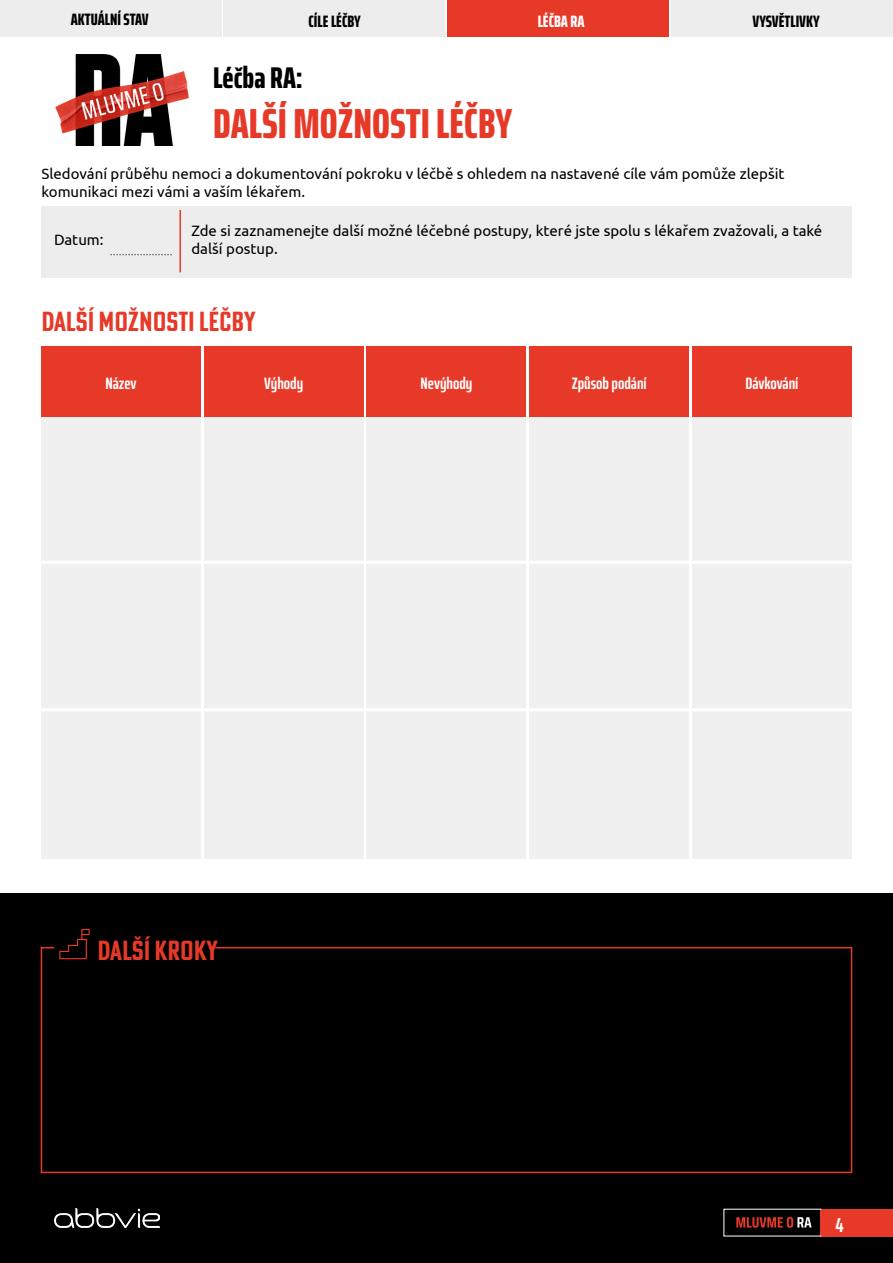
<style>
.page{position:relative;width:893px;height:1263px;background:#fff}
.page>*{position:absolute;margin:0;border:0;box-sizing:border-box;transform-origin:0 0}
.t1{font:800 extra-condensed 42px "Saira";color:#e73928}
.t2{font:800 extra-condensed 30px "Saira";color:#000}
.t3{font:700 27px "Poster Gothic Ex Cond ATF";color:#e73928}
.t4{font:700 extra-condensed 20.25px "Saira";color:#fff}
.t5{font:700 extra-condensed 16.5px "Saira";color:#fff}
.t6{font:800 extra-condensed 16.5px "Saira";color:#000}
.t7{font:800 extra-condensed 16.5px "Saira";color:#fff}
.t8{font:15px/18px "Ubuntu";color:#000}
</style>
<div class="page">
<div style="left:0;top:893px;width:893px;height:370px;background:#000"></div>
<div style="left:0;top:0;width:221px;height:37px;background:#eeedee"></div>
<div style="left:224px;top:0;width:221px;height:37px;background:#eeedee"></div>
<div style="left:672px;top:0;width:221px;height:37px;background:#eeedee"></div>
<div style="left:448px;top:0;width:221px;height:37px;background:#e73928"></div>
<div style="left:821px;top:1209px;width:72px;height:27px;background:#e73928"></div>
<img style="left:54px;top:1209px;width:105px;height:18px">
<img style="left:55px;top:54px;width:134px;height:91px">
<div style="left:41px;top:207px;width:810px;height:71px;background:#eeedee"></div>
<hr style="left:179px;top:210px;width:2px;height:62px;background:#e73928">
<div style="left:41px;top:415px;width:160px;height:443px;background:#f0f0f0"></div>
<div style="left:204px;top:415px;width:159px;height:443px;background:#f0f0f0"></div>
<div style="left:367px;top:415px;width:159px;height:443px;background:#f0f0f0"></div>
<div style="left:530px;top:415px;width:159px;height:443px;background:#f0f0f0"></div>
<div style="left:692px;top:415px;width:159px;height:443px;background:#f0f0f0"></div>
<div style="left:41px;top:346px;width:160px;height:70px;background:#e73928"></div>
<div style="left:204px;top:346px;width:159px;height:70px;background:#e73928"></div>
<div style="left:367px;top:346px;width:159px;height:70px;background:#e73928"></div>
<div style="left:530px;top:346px;width:159px;height:70px;background:#e73928"></div>
<div style="left:692px;top:346px;width:159px;height:70px;background:#e73928"></div>
<svg style="left:40px;top:946px;width:813px;height:228px"></svg>
<svg style="left:59px;top:929px;width:31px;height:30px"></svg>
<hr style="left:33px;top:561px;width:832px;height:3px;background:#fff">
<hr style="left:33px;top:708px;width:832px;height:3px;background:#fff">
<svg style="left:110px;top:254px;width:62px;height:1px"></svg>
<svg style="left:736px;top:1217px;width:75px;height:11px"></svg>
<p class="t6" style="left:71px;top:7px;width:79px">AKTUÁLNÍ STAV</p>
<p class="t6" style="left:309px;top:8px;width:54px">CÍLE LÉČBY</p>
<p class="t7" style="left:538px;top:8px;width:49px">LÉČBA RA</p>
<p class="t6" style="left:752px;top:8px;width:69px">VYSVĚTLIVKY</p>
<h2 class="t2" style="left:213px;top:54px;width:91px">Léčba RA:</h2>
<h1 class="t1" style="left:213px;top:91px;width:301px">DALŠÍ MOŽNOSTI LÉČBY</h1>
<p class="t8" style="left:41px;top:164px;width:745px">Sledování průběhu nemoci a dokumentování pokroku v léčbě s ohledem na nastavené cíle vám pomůže zlepšit komunikaci mezi vámi a vaším lékařem.</p>
<p class="t8" style="left:54px;top:230px;width:51px">Datum:</p>
<p class="t8" style="left:191px;top:221px;width:632px">Zde si zaznamenejte další možné léčebné postupy, které jste spolu s lékařem zvažovali, a také další postup.</p>
<h3 class="t3" style="left:41px;top:304px;width:216px">DALŠÍ MOŽNOSTI LÉČBY</h3>
<p class="t5" style="left:105px;top:370px;width:33px">Název</p>
<p class="t5" style="left:264px;top:370px;width:41px">Výhody</p>
<p class="t5" style="left:420px;top:370px;width:54px">Nevýhody</p>
<p class="t5" style="left:572px;top:370px;width:77px">Způsob podání</p>
<p class="t5" style="left:745px;top:370px;width:54px">Dávkování</p>
<h3 class="t3" style="left:98px;top:933px;width:122px">DALŠÍ KROKY</h3>
<h3 class="t4" style="left:835px;top:1209px;width:10px">4</h3>
</div>
